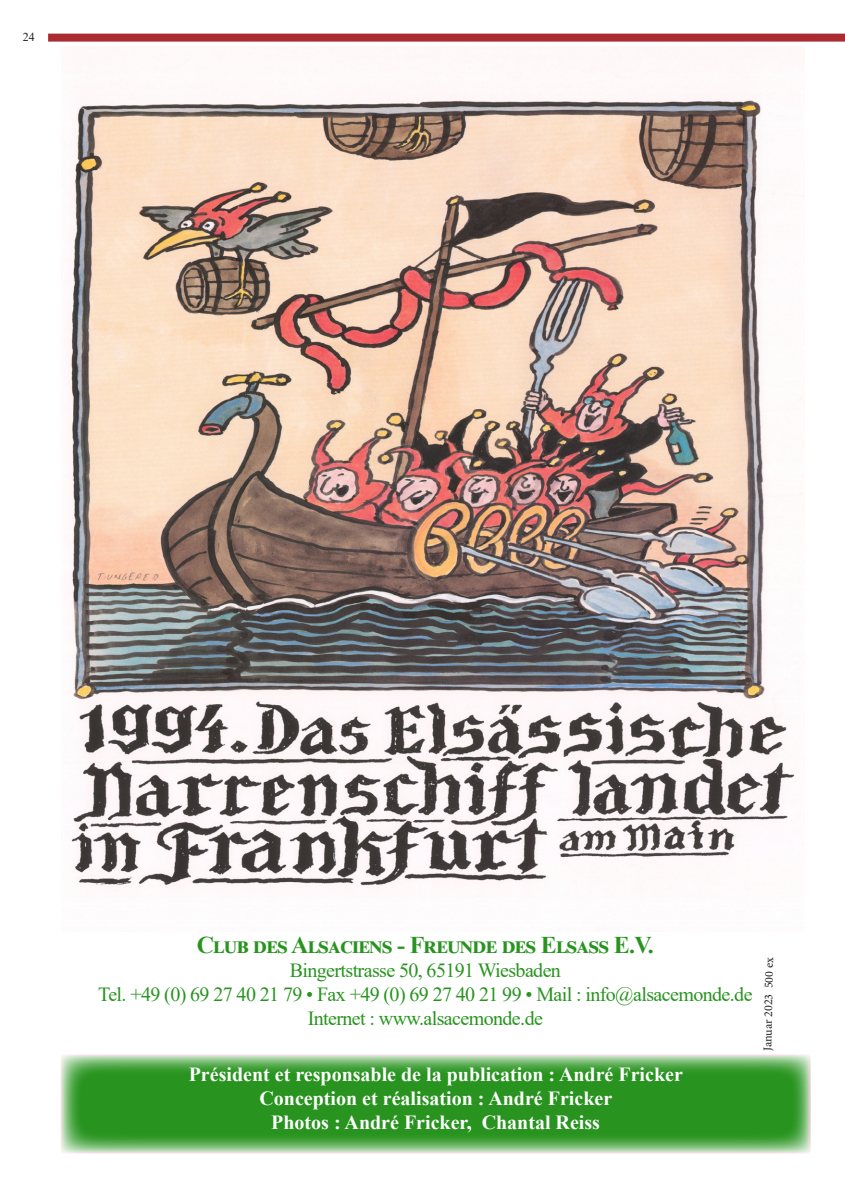
<style>
.page{position:relative;width:845px;height:1202px;background:#fff}
.page>*{position:absolute;margin:0;border:0;box-sizing:border-box;transform-origin:0 0}
.t1{font:700 24px "Times New Roman";letter-spacing:-.03em;color:#28941f}
.t2{font:20px/24px "Times New Roman";letter-spacing:-.03em;color:#28941f;text-align:center}
.t3{font:700 20px/24px "Times New Roman";color:#fff;text-align:center}
.t4{font:12px "Minion Pro";color:#231f20}
.t5{font:12px "Times New Roman";color:#231f20}
</style>
<div class="page">
<div style="left:48px;top:34px;width:797px;height:8px;background:#ab2b32"></div>
<svg style="left:63px;top:1057px;width:745px;height:94px;background:#3e9f36"></svg>
<img style="left:61px;top:47px;width:743px;height:845px">
<p class="t5" style="left:23px;top:28px;width:13px">24</p>
<p class="t1" style="left:197px;top:928px;width:459px">Club des Alsaciens - Freunde des Elsass E.V.</p>
<p class="t2" style="left:98px;top:958px;width:656px">Bingertstrasse 50, 65191 Wiesbaden<br>Tel. +49 (0) 69 27 40 21 79 • Fax +49 (0) 69 27 40 21 99 • Mail : info@alsacemonde.de<br>Internet : www.alsacemonde.de</p>
<p class="t4" style="left:759px;top:1050px;width:95px;rotate:-89deg">Januar 2023 500 ex</p>
<p class="t3" style="left:189px;top:1062px;width:496px">Président et responsable de la publication : André Fricker<br>Conception et réalisation : André Fricker<br>Photos : André Fricker, Chantal Reiss</p>
</div>
